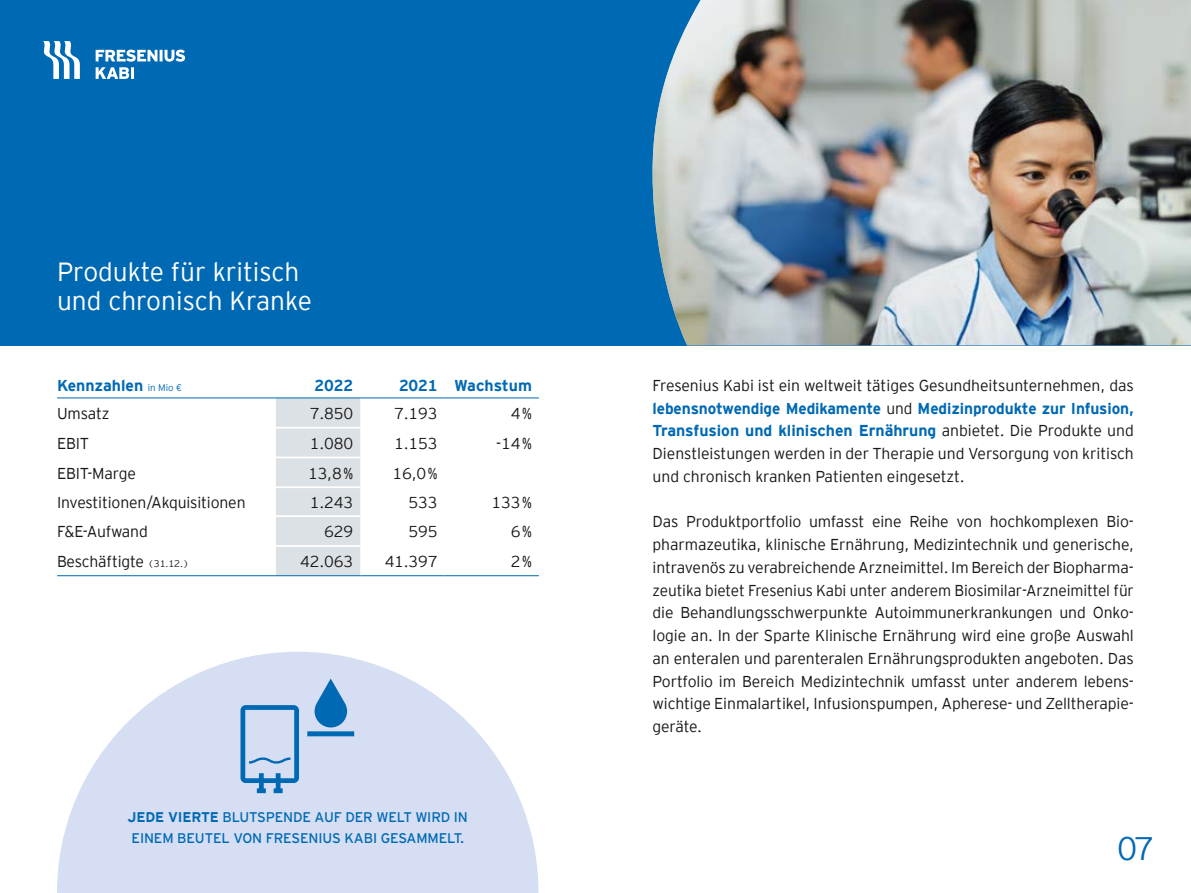
<style>
.page{position:relative;width:1191px;height:893px;background:#fff}
.page>*{position:absolute;margin:0;border:0;box-sizing:border-box;transform-origin:0 0}
.t1{font:300 32.55px "Interstate";color:#0069b4}
.t2{font:300 26.25px/29.8px "Interstate";color:#fff}
.t3{font:300 15.75px/22.8px "Interstate";letter-spacing:-.01em;color:#181716;text-align:justify}
.t4{font:700 15.75px "Interstate";letter-spacing:-.005em;color:#0069b4}
.t5{font:14px/21px "Interstate";letter-spacing:-.01em;color:#0069b4}
.s1{font-weight:300;font-size:9.62px}
.s2{font-size:9.62px}
.s3{font-weight:700}
.s4{font-weight:700;color:#0069b4}
</style>
<div class="page">
<svg style="left:57px;top:652px;width:481px;height:241px;fill:#d5def2"></svg>
<svg style="left:240px;top:705px;width:59px;height:88px"></svg>
<svg style="left:307px;top:679px;width:47px;height:57px"></svg>
<div style="left:0;top:0;width:1191px;height:345px;background:#0069b4"></div>
<svg style="left:43px;top:41px;width:37px;height:38px"></svg>
<svg style="left:96px;top:50px;width:89px;height:29px"></svg>
<img style="left:652px;top:0;width:539px;height:345px">
<div style="left:276px;top:398px;width:84px;height:177px;background:#dce1e5"></div>
<hr style="left:276px;top:427px;width:84px;height:2px;background:#fff">
<hr style="left:276px;top:457px;width:84px;height:1px;background:#fff">
<hr style="left:276px;top:486px;width:84px;height:2px;background:#fff">
<hr style="left:276px;top:515px;width:84px;height:2px;background:#fff">
<hr style="left:276px;top:545px;width:84px;height:2px;background:#fff">
<hr style="left:57px;top:397px;width:219px;height:1px;background:#0069b4">
<hr style="left:276px;top:397px;width:84px;height:1px;background:#0069b4">
<hr style="left:360px;top:397px;width:84px;height:1px;background:#0069b4">
<hr style="left:444px;top:397px;width:95px;height:1px;background:#0069b4">
<hr style="left:57px;top:575px;width:219px;height:1px;background:#0069b4">
<hr style="left:276px;top:575px;width:84px;height:1px;background:#0069b4">
<hr style="left:360px;top:575px;width:84px;height:1px;background:#0069b4">
<hr style="left:444px;top:575px;width:95px;height:1px;background:#0069b4">
<h2 class="t2" style="left:57px;top:255px;width:256px">Produkte für kritisch und chronisch Kranke</h2>
<p class="t4" style="left:57px;top:374px;width:126px">Kennzahlen <span class="s1">in Mio €</span></p>
<p class="t4" style="left:315px;top:374px;width:40px">2022</p>
<p class="t4" style="left:399px;top:374px;width:134px">2021 Wachstum</p>
<p class="t3" style="left:57px;top:401px;width:54px">Umsatz</p>
<p class="t3" style="left:310px;top:401px;width:45px">7.850</p>
<p class="t3" style="left:394px;top:401px;width:45px">7.193</p>
<p class="t3" style="left:511px;top:401px;width:23px">4%</p>
<p class="t3" style="left:57px;top:431px;width:34px">EBIT</p>
<p class="t3" style="left:310px;top:431px;width:45px">1.080</p>
<p class="t3" style="left:394px;top:431px;width:45px">1.153</p>
<p class="t3" style="left:496px;top:431px;width:37px">-14%</p>
<p class="t3" style="left:57px;top:461px;width:80px">EBIT-Marge</p>
<p class="t3" style="left:308px;top:461px;width:47px">13,8%</p>
<p class="t3" style="left:392px;top:461px;width:47px">16,0%</p>
<p class="t3" style="left:57px;top:490px;width:190px">Investitionen/Akquisitionen</p>
<p class="t3" style="left:310px;top:490px;width:45px">1.243</p>
<p class="t3" style="left:408px;top:490px;width:30px">533</p>
<p class="t3" style="left:491px;top:490px;width:42px">133%</p>
<p class="t3" style="left:57px;top:519px;width:92px">F&amp;E-Aufwand</p>
<p class="t3" style="left:324px;top:519px;width:30px">629</p>
<p class="t3" style="left:408px;top:519px;width:30px">595</p>
<p class="t3" style="left:511px;top:519px;width:23px">6%</p>
<p class="t3" style="left:57px;top:549px;width:133px">Beschäftigte <span class="s2">(31.12.)</span></p>
<p class="t3" style="left:300px;top:549px;width:54px">42.063</p>
<p class="t3" style="left:385px;top:549px;width:54px">41.397</p>
<p class="t3" style="left:511px;top:549px;width:23px">2%</p>
<p class="t5" style="left:128px;top:807px;width:342px"><span class="s3">JEDE VIERTE</span> BLUTSPENDE AUF DER WELT WIRD IN<br>EINEM BEUTEL VON FRESENIUS KABI GESAMMELT.</p>
<p class="t3" style="left:652px;top:373px;width:483px">Fresenius Kabi ist ein weltweit tätiges Gesundheitsunternehmen, das <span class="s4">lebensnotwendige Medikamente</span> und <span class="s4">Medizinprodukte zur Infusion, Transfusion und klinischen Ernährung</span> anbietet. Die Produkte und Dienstleistungen werden in der Therapie und Versorgung von kritisch und chronisch kranken Patienten eingesetzt.</p>
<p class="t3" style="left:652px;top:509px;width:483px">Das Produktportfolio umfasst eine Reihe von hochkomplexen Bio&shy;pharmazeutika, klinische Ernährung, Medizintechnik und generische, intravenös zu verabreichende Arzneimittel. Im Bereich der Biopharma&shy;zeutika bietet Fresenius Kabi unter anderem Biosimilar-Arzneimittel für die Behandlungsschwerpunkte Autoimmunerkrankungen und Onko&shy;logie an. In der Sparte Klinische Ernährung wird eine große Auswahl an enteralen und parenteralen Ernährungsprodukten angeboten. Das Portfolio im Bereich Medizintechnik umfasst unter anderem lebens&shy;wichtige Einmalartikel, Infusionspumpen, Apherese- und Zelltherapie&shy;geräte.</p>
<h1 class="t1" style="left:1117px;top:825px;width:38px">07</h1>
</div>
